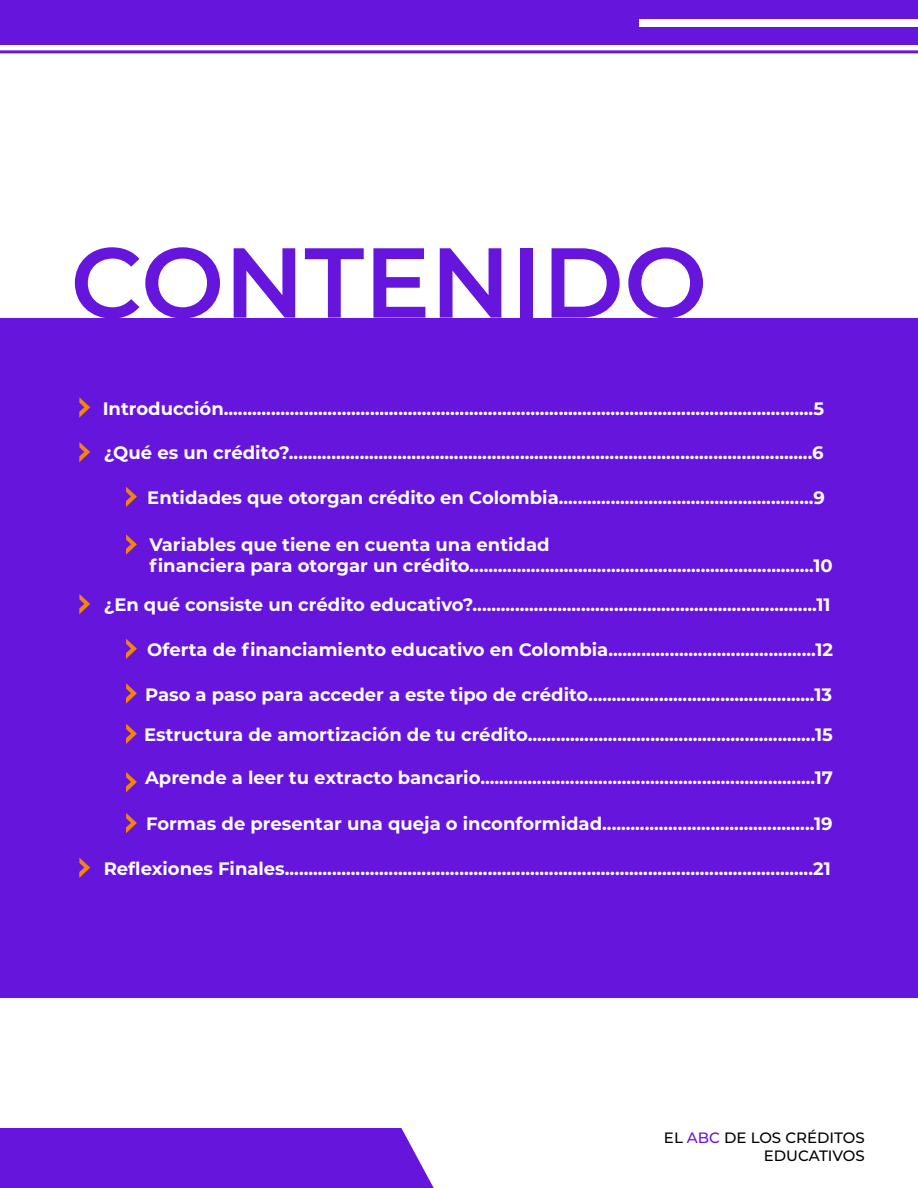
<style>
.page{position:relative;width:918px;height:1188px;background:#fff}
.page>*{position:absolute;margin:0;border:0;box-sizing:border-box;transform-origin:0 0}
.t1{font:600 99px "Montserrat";color:#6615dc}
.t2{font:700 18px/21.6px "Montserrat";color:#fff}
.t3{font:500 15px/18px "Montserrat";color:#000;text-align:right}
.s1{color:#6615dc}
</style>
<div class="page">
<div style="left:0;top:1128px;width:434px;height:60px;background:#6615dc"></div>
<div style="left:0;top:0;width:918px;height:45px;background:#6615dc"></div>
<hr style="left:0;top:50px;width:918px;height:3px;background:#6615dc">
<div style="left:639px;top:20px;width:279px;height:7px;background:#fff"></div>
<div style="left:0;top:318px;width:918px;height:680px;background:#6615dc"></div>
<svg style="left:79px;top:397px;width:11px;height:21px"></svg>
<svg style="left:79px;top:442px;width:11px;height:20px"></svg>
<svg style="left:126px;top:487px;width:11px;height:20px"></svg>
<svg style="left:126px;top:534px;width:11px;height:21px"></svg>
<svg style="left:126px;top:639px;width:11px;height:20px"></svg>
<svg style="left:126px;top:683px;width:11px;height:21px"></svg>
<svg style="left:126px;top:724px;width:11px;height:20px"></svg>
<svg style="left:126px;top:772px;width:11px;height:20px"></svg>
<svg style="left:126px;top:813px;width:11px;height:20px"></svg>
<svg style="left:79px;top:594px;width:11px;height:20px"></svg>
<svg style="left:79px;top:858px;width:11px;height:20px"></svg>
<h1 class="t1" style="left:70px;top:212px;width:638px">CONTENIDO</h1>
<p class="t2" style="left:103px;top:397px;width:723px">Introducción.............................................................................................................................5</p>
<p class="t2" style="left:104px;top:441px;width:721px">¿Qué es un crédito?...............................................................................................................6</p>
<p class="t2" style="left:147px;top:486px;width:679px">Entidades que otorgan crédito en Colombia......................................................9</p>
<p class="t2" style="left:149px;top:533px;width:685px">Variables que tiene en cuenta una entidad<br>financiera para otorgar un crédito.........................................................................10</p>
<p class="t2" style="left:104px;top:593px;width:728px">¿En qué consiste un crédito educativo?.........................................................................11</p>
<p class="t2" style="left:147px;top:638px;width:687px">Oferta de financiamiento educativo en Colombia............................................12</p>
<p class="t2" style="left:145px;top:683px;width:688px">Paso a paso para acceder a este tipo de crédito................................................13</p>
<p class="t2" style="left:144px;top:723px;width:690px">Estructura de amortización de tu crédito.............................................................15</p>
<p class="t2" style="left:145px;top:766px;width:689px">Aprende a leer tu extracto bancario.......................................................................17</p>
<p class="t2" style="left:146px;top:812px;width:688px">Formas de presentar una queja o inconformidad.............................................19</p>
<p class="t2" style="left:104px;top:857px;width:729px">Reflexiones Finales................................................................................................................21</p>
<p class="t3" style="left:664px;top:1128px;width:202px">EL <span class="s1">ABC</span> DE LOS CRÉDITOS<br>EDUCATIVOS</p>
</div>
